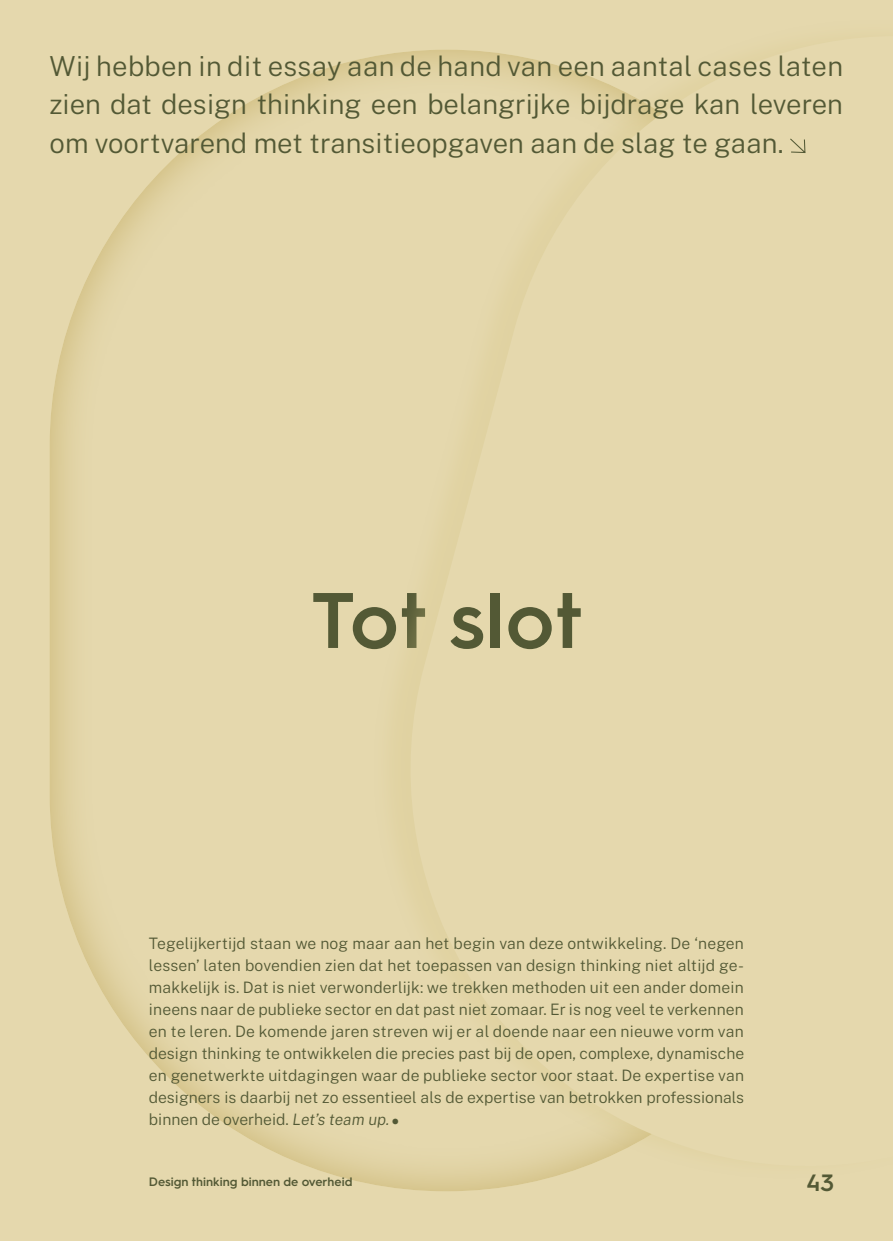
<style>
.page{position:relative;width:893px;height:1241px;background:#fff}
.page>*{position:absolute;margin:0;border:0;box-sizing:border-box;transform-origin:0 0}
.t1{font:600 78.75px "Hurme Geometric Sans 3";letter-spacing:.005em;color:#535935}
.t2{font:300 27.65px/38.5px "Public Sans";color:#535935;text-align:justify}
.t3{font:600 23.62px "Hurme Geometric Sans 3";color:#535935}
.t4{font:300 15.75px/22.1px "Public Sans";color:#535935;text-align:justify}
.t5{font:600 12.25px "Hurme Geometric Sans 3";color:#535935}
.s1{font-style:italic}
.s2{font-family:"Helvetica Neue"}
</style>
<div class="page">
<div style="left:0;top:0;width:893px;height:1240px;background:#e5d8ad"></div>
<div style="left:47px;top:47px;width:797px;height:1144px;background:#d4c380;opacity:.75"></div>
<svg style="left:367px;top:47px;width:477px;height:1144px"></svg>
<svg style="left:789px;top:137px;width:17px;height:17px"></svg>
<p class="t2" style="left:50px;top:45px;width:795px">Wij hebben in dit essay aan de hand van een aantal cases laten zien dat design thinking een belangrijke bijdrage kan leveren om voortvarend met transitieopgaven aan de slag te gaan.</p>
<p class="t1" style="left:311px;top:565px;width:273px">Tot slot</p>
<p class="t4" style="left:149px;top:930px;width:597px">Tegelijkertijd staan we nog maar aan het begin van deze ontwikkeling. De ‘negen lessen’ laten bovendien zien dat het toepassen van design thinking niet altijd ge&shy;makkelijk is. Dat is niet verwonderlijk: we trekken methoden uit een ander domein ineens naar de publieke sector en dat past niet zomaar. Er is nog veel te verkennen en te leren. De komende jaren streven wij er al doende naar een nieuwe vorm van design thinking te ontwikkelen die precies past bij de open, complexe, dynamische en genetwerkte uitdagingen waar de publieke sector voor staat. De expertise van designers is daarbij net zo essentieel als de expertise van betrokken professionals binnen de overheid. <span class="s1">Let’s team up.</span> <span class="s2">•</span></p>
<p class="t5" style="left:149px;top:1173px;width:205px">Design thinking binnen de overheid</p>
<p class="t3" style="left:806px;top:1166px;width:29px">43</p>
</div>
